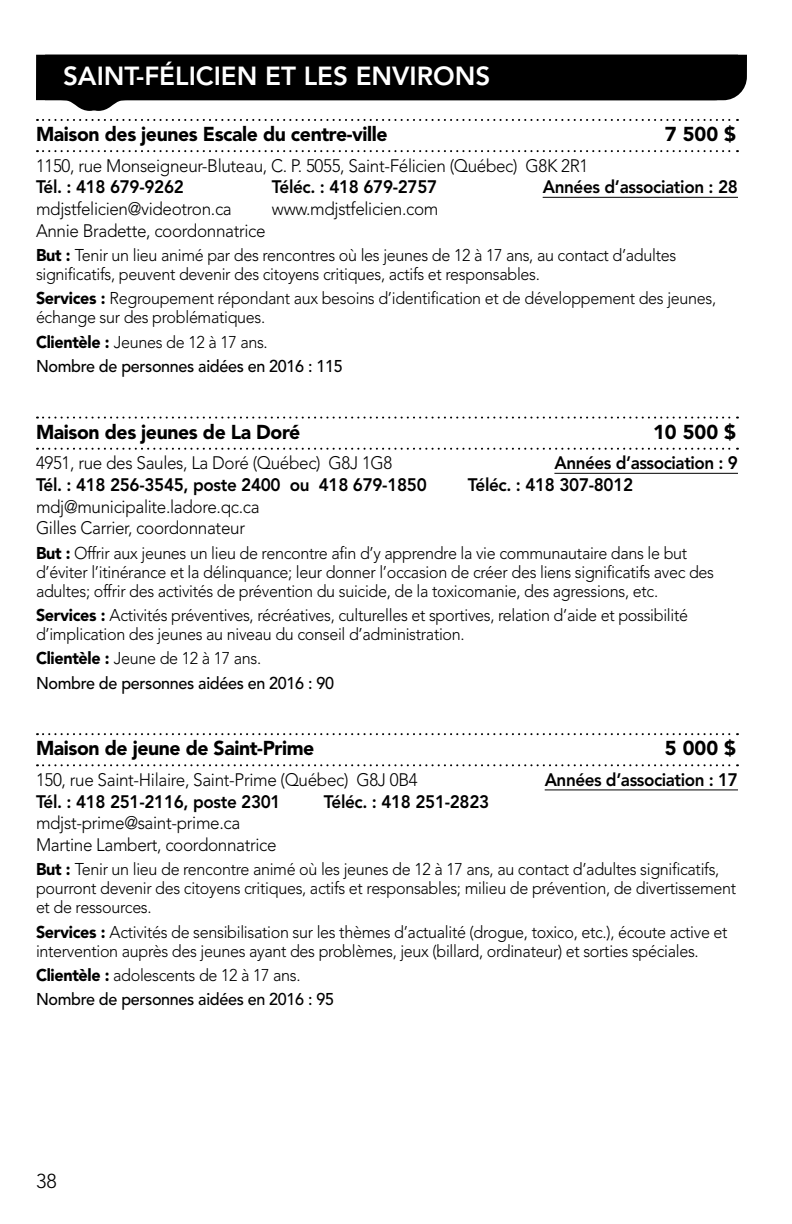
<style>
.page{position:relative;width:792px;height:1224px;background:#fff}
.page>*{position:absolute;margin:0;border:0;box-sizing:border-box;transform-origin:0 0}
.t1{font:800 26px "Avenir LT Std";color:#fff}
.t2{font:900 20px "Avenir LT Std";letter-spacing:-.02em;color:#000}
.t3{font:300 20px "Avenir LT Std";color:#000}
.t4{font:300 18px/21.6px "Avenir LT Std";letter-spacing:-.02em;color:#000;scale:.95 1}
.t5{font:800 18px "Avenir LT Std";letter-spacing:-.02em;color:#000;scale:.95 1}
.t6{font:300 17px/19px "Avenir LT Std";letter-spacing:-.02em;color:#000;scale:.95 1}
.t7{font:500 17px/24.4px "Avenir LT Std";letter-spacing:-.02em;color:#000;scale:.95 1}
.s1{font-weight:900}
.s2{font-weight:300}
</style>
<div class="page">
<svg style="left:37px;top:119px;width:701px;height:2px"></svg>
<svg style="left:37px;top:150px;width:701px;height:2px"></svg>
<hr style="left:543px;top:197px;width:195px;height:1px;background:#000">
<svg style="left:37px;top:417px;width:701px;height:2px"></svg>
<svg style="left:37px;top:448px;width:701px;height:2px"></svg>
<hr style="left:554px;top:473px;width:184px;height:1px;background:#000">
<svg style="left:37px;top:733px;width:701px;height:2px"></svg>
<svg style="left:37px;top:764px;width:701px;height:2px"></svg>
<hr style="left:545px;top:789px;width:193px;height:1px;background:#000">
<svg style="left:45px;top:55px;width:702px;height:56px;fill:#000"></svg>
<h1 class="t1" style="left:63px;top:61px;width:429px">SAINT-FÉLICIEN ET LES ENVIRONS</h1>
<h1 class="t1" style="left:54px;top:61px;width:370px">ROBERVA ET LES ENVIRONS</h1>
<p class="t2" style="left:36px;top:122px;width:353px">Maison des jeunes Escale du centre-ville</p>
<p class="t2" style="left:665px;top:122px;width:73px">7 500 $</p>
<p class="t4" style="left:36px;top:155px;width:583px">1150, rue Monseigneur-Bluteau, C. P. 5055, Saint-Félicien (Québec) G8K 2R1</p>
<p class="t5" style="left:36px;top:176px;width:157px">Tél. : 418 679-9262</p>
<p class="t5" style="left:272px;top:176px;width:176px">Téléc. : 418 679-2757</p>
<p class="t5" style="left:543px;top:176px;width:207px">Années d’association : 28</p>
<p class="t4" style="left:36px;top:198px;width:208px">mdjstfelicien@videotron.ca</p>
<p class="t4" style="left:272px;top:198px;width:177px">www. mdjstfelicien.com</p>
<p class="t4" style="left:36px;top:220px;width:243px">Annie Bradette, coordonnatrice</p>
<p class="t6" style="left:36px;top:246px;width:676px"><span class="s1">But :</span> Tenir un lieu animé par des rencontres où les jeunes de 12 à 17 ans, au contact d’adultes significatifs, peuvent devenir des citoyens critiques, actifs et responsables.</p>
<p class="t6" style="left:36px;top:289px;width:718px"><span class="s1">Services :</span> Regroupement répondant aux besoins d’identification et de développement des jeunes, échange sur des problématiques.</p>
<p class="t7" style="left:36px;top:330px;width:324px"><span class="s1">Clientèle :</span> <span class="s2">Jeunes de 12 à 17 ans.<br></span>Nombre de personnes aidées en 2016 : 115</p>
<p class="t2" style="left:36px;top:420px;width:266px">Maison des jeunes de La Doré</p>
<p class="t2" style="left:653px;top:420px;width:84px">10 500 $</p>
<p class="t4" style="left:36px;top:452px;width:377px">4951, rue des Saules, La Doré (Québec) G8J 1G8</p>
<p class="t5" style="left:554px;top:452px;width:195px">Années d’association : 9</p>
<p class="t5" style="left:36px;top:474px;width:413px">Tél. : 418 256-3545, poste 2400 ou 418 679-1850</p>
<p class="t5" style="left:468px;top:474px;width:176px">Téléc. : 418 307-8012</p>
<p class="t4" style="left:36px;top:496px;width:237px">mdj@municipalite. ladore.qc.ca<br>Gilles Carrier, coordonnateur</p>
<p class="t6" style="left:36px;top:543px;width:715px"><span class="s1">But :</span> Offrir aux jeunes un lieu de rencontre afin d’y apprendre la vie communautaire dans le but d’éviter l’itinérance et la délinquance; leur donner l’occasion de créer des liens significatifs avec des adultes; offrir des activités de prévention du suicide, de la toxicomanie, des agressions, etc.</p>
<p class="t6" style="left:36px;top:606px;width:688px"><span class="s1">Services :</span> Activités préventives, récréatives, culturelles et sportives, relation d’aide et possibilité d’implication des jeunes au niveau du conseil d’administration.</p>
<p class="t7" style="left:36px;top:647px;width:315px"><span class="s1">Clientèle :</span> <span class="s2">Jeune de 12 à 17 ans.<br></span>Nombre de personnes aidées en 2016 : 90</p>
<p class="t2" style="left:36px;top:736px;width:280px">Maison de jeune de Saint-Prime</p>
<p class="t2" style="left:665px;top:736px;width:73px">5 000 $</p>
<p class="t4" style="left:36px;top:769px;width:403px">150, rue Saint-Hilaire, Saint-Prime (Québec) G8J 0B4</p>
<p class="t5" style="left:545px;top:769px;width:205px">Années d’association : 17</p>
<p class="t5" style="left:36px;top:791px;width:259px">Tél. : 418 251-2116, poste 2301</p>
<p class="t5" style="left:324px;top:791px;width:176px">Téléc. : 418 251-2823</p>
<p class="t4" style="left:36px;top:812px;width:255px">mdjst-prime@saint-prime.ca<br>Martine Lambert, coordonnatrice</p>
<p class="t6" style="left:36px;top:860px;width:739px"><span class="s1">But :</span> Tenir un lieu de rencontre animé où les jeunes de 12 à 17 ans, au contact d’adultes significatifs, pourront devenir des citoyens critiques, actifs et responsables; milieu de prévention, de divertissement et de ressources.</p>
<p class="t6" style="left:36px;top:922px;width:729px"><span class="s1">Services :</span> Activités de sensibilisation sur les thèmes d’actualité (drogue, toxico, etc.), écoute active et intervention auprès des jeunes ayant des problèmes, jeux (billard, ordinateur) et sorties spéciales.</p>
<p class="t7" style="left:36px;top:963px;width:315px"><span class="s1">Clientèle :</span> <span class="s2">adolescents de 12 à 17 ans.<br></span>Nombre de personnes aidées en 2016 : 95</p>
<p class="t3" style="left:36px;top:1169px;width:22px">38</p>
</div>
